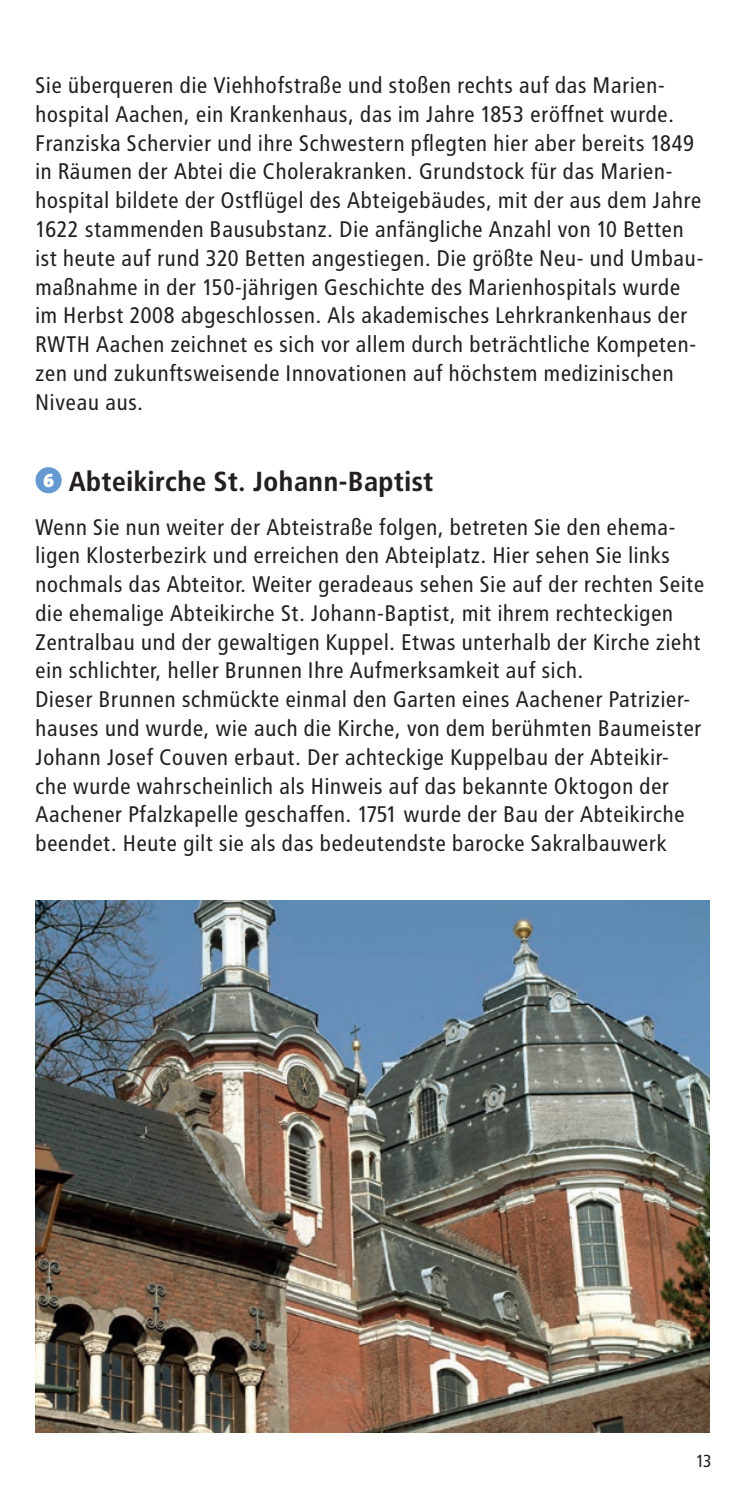
<style>
.page{position:relative;width:745px;height:1489px;background:#fff}
.page>*{position:absolute;margin:0;border:0;box-sizing:border-box;transform-origin:0 0}
.t1{font:700 27.5px "Transit";color:#231f20}
.t2{font:22.5px/28.8px "Transit";color:#231f20}
.t3{font:17.5px "Transit";color:#231f20}
</style>
<div class="page">
<img style="left:35px;top:900px;width:674px;height:531px">
<div style="left:35px;top:467px;width:27px;height:26px;background:#6599d1;border-radius:50%"></div>
<p class="t2" style="left:35px;top:71px;width:669px">Sie überqueren die Viehhofstraße und stoßen rechts auf das Marien&shy;hospital Aachen, ein Krankenhaus, das im Jahre 1853 eröffnet wurde.<br>Franziska Schervier und ihre Schwestern pflegten hier aber bereits 1849 in Räumen der Abtei die Cholerakranken. Grundstock für das Marien&shy;hospital bildete der Ostflügel des Abteigebäudes, mit der aus dem Jahre 1622 stammenden Bausubstanz. Die anfängliche Anzahl von 10 Betten ist heute auf rund 320 Betten angestiegen. Die größte Neu- und Umbau&shy;maßnahme in der 150-jährigen Geschichte des Marienhospitals wurde im Herbst 2008 abgeschlossen. Als akademisches Lehrkrankenhaus der RWTH Aachen zeichnet es sich vor allem durch beträchtliche Kompeten&shy;zen und zukunftsweisende Innovationen auf höchstem medizinischen Niveau aus.</p>
<p class="t1" style="left:43px;top:465px;width:392px"><sup>6</sup> Abteikirche St. Johann-Baptist</p>
<p class="t2" style="left:35px;top:512px;width:670px">Wenn Sie nun weiter der Abteistraße folgen, betreten Sie den ehema&shy;ligen Klosterbezirk und erreichen den Abteiplatz. Hier sehen Sie links nochmals das Abteitor. Weiter geradeaus sehen Sie auf der rechten Seite die ehemalige Abteikirche St. Johann-Baptist, mit ihrem rechteckigen Zentralbau und der gewaltigen Kuppel. Etwas unterhalb der Kirche zieht ein schlichter, heller Brunnen Ihre Aufmerksamkeit auf sich.<br>Dieser Brunnen schmückte einmal den Garten eines Aachener Patrizier&shy;hauses und wurde, wie auch die Kirche, von dem berühmten Baumeister Johann Josef Couven erbaut. Der achteckige Kuppelbau der Abteikir&shy;che wurde wahrscheinlich als Hinweis auf das bekannte Oktogon der Aachener Pfalzkapelle geschaffen. 1751 wurde der Bau der Abteikirche beendet. Heute gilt sie als das bedeutendste barocke Sakralbauwerk</p>
<p class="t3" style="left:695px;top:1450px;width:18px">13</p>
</div>
